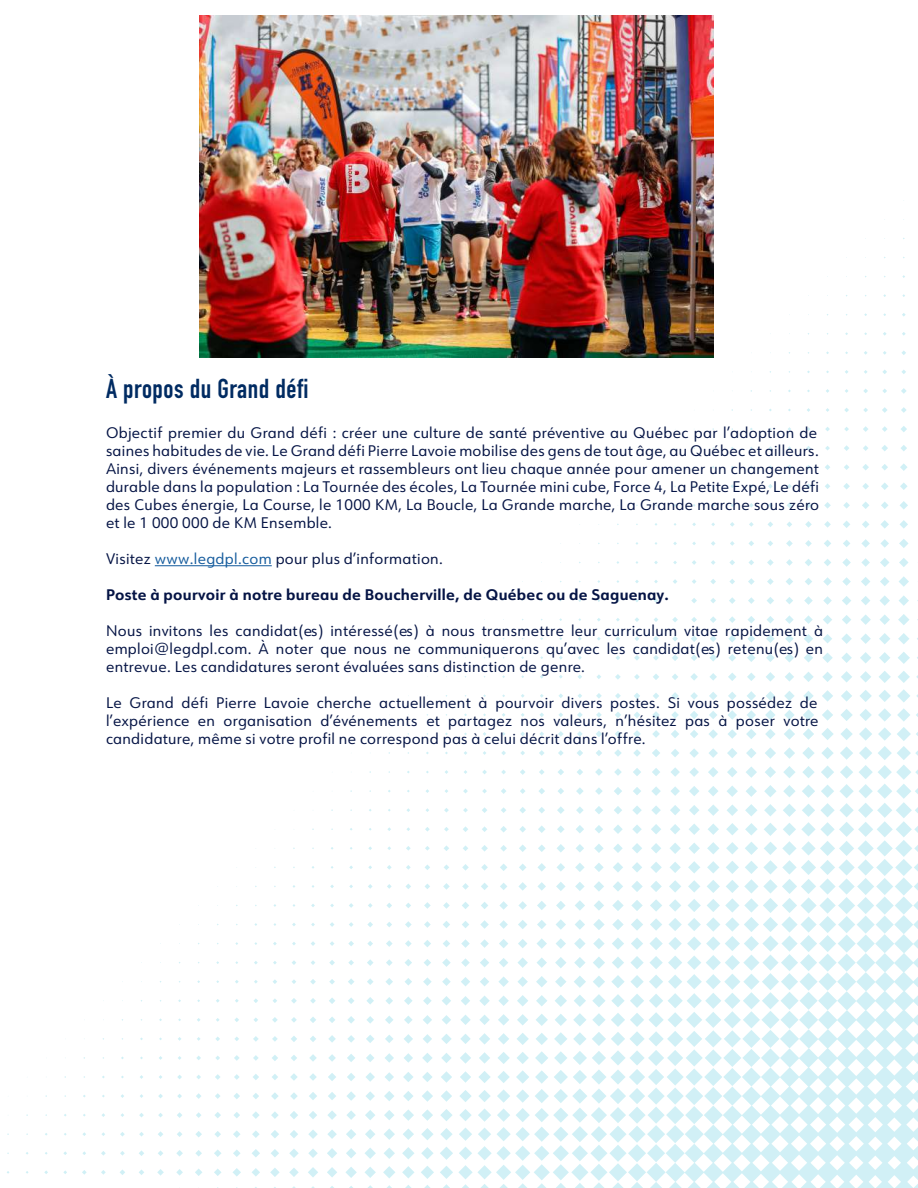
<style>
.page{position:relative;width:918px;height:1188px;background:#fff}
.page>*{position:absolute;margin:0;border:0;box-sizing:border-box;transform-origin:0 0}
.t1{font:700 27px "DIN Condensed";letter-spacing:.02em;color:#002b62}
.t2{font:15px/18px "URW Form";letter-spacing:.02em;color:#051445;text-align:justify}
.t3{font:700 15px "URW Form";letter-spacing:.02em;color:#051445}
.s1{color:#175d9e}
</style>
<div class="page">
<svg style="left:311px;top:941px;width:4px;height:5px"></svg>
<svg style="left:311px;top:960px;width:4px;height:5px"></svg>
<svg style="left:310px;top:979px;width:6px;height:5px"></svg>
<svg style="left:292px;top:960px;width:4px;height:5px"></svg>
<svg style="left:310px;top:998px;width:6px;height:5px"></svg>
<svg style="left:292px;top:979px;width:4px;height:5px"></svg>
<svg style="left:310px;top:1017px;width:6px;height:6px"></svg>
<svg style="left:291px;top:998px;width:6px;height:5px"></svg>
<svg style="left:273px;top:979px;width:4px;height:5px"></svg>
<svg style="left:310px;top:1036px;width:6px;height:6px"></svg>
<svg style="left:291px;top:1017px;width:6px;height:6px"></svg>
<svg style="left:273px;top:998px;width:4px;height:5px"></svg>
<svg style="left:309px;top:1054px;width:8px;height:8px"></svg>
<svg style="left:291px;top:1036px;width:6px;height:6px"></svg>
<svg style="left:272px;top:1017px;width:6px;height:6px"></svg>
<svg style="left:253px;top:998px;width:5px;height:5px"></svg>
<svg style="left:309px;top:1073px;width:8px;height:8px"></svg>
<svg style="left:291px;top:1055px;width:6px;height:6px"></svg>
<svg style="left:272px;top:1036px;width:6px;height:6px"></svg>
<svg style="left:254px;top:1018px;width:4px;height:4px"></svg>
<svg style="left:309px;top:1092px;width:8px;height:8px"></svg>
<svg style="left:290px;top:1073px;width:8px;height:8px"></svg>
<svg style="left:272px;top:1055px;width:6px;height:6px"></svg>
<svg style="left:253px;top:1036px;width:6px;height:6px"></svg>
<svg style="left:234px;top:1017px;width:5px;height:5px"></svg>
<svg style="left:309px;top:1111px;width:8px;height:8px"></svg>
<svg style="left:290px;top:1092px;width:8px;height:8px"></svg>
<svg style="left:272px;top:1074px;width:6px;height:6px"></svg>
<svg style="left:253px;top:1055px;width:6px;height:6px"></svg>
<svg style="left:234px;top:1037px;width:5px;height:4px"></svg>
<svg style="left:308px;top:1130px;width:10px;height:9px"></svg>
<svg style="left:290px;top:1111px;width:8px;height:8px"></svg>
<svg style="left:271px;top:1092px;width:8px;height:8px"></svg>
<svg style="left:253px;top:1074px;width:6px;height:6px"></svg>
<svg style="left:234px;top:1055px;width:6px;height:6px"></svg>
<svg style="left:215px;top:1037px;width:5px;height:4px"></svg>
<svg style="left:308px;top:1149px;width:10px;height:9px"></svg>
<svg style="left:290px;top:1130px;width:8px;height:8px"></svg>
<svg style="left:271px;top:1111px;width:8px;height:8px"></svg>
<svg style="left:253px;top:1093px;width:6px;height:6px"></svg>
<svg style="left:234px;top:1074px;width:5px;height:6px"></svg>
<svg style="left:215px;top:1056px;width:5px;height:4px"></svg>
<svg style="left:308px;top:1167px;width:10px;height:10px"></svg>
<svg style="left:289px;top:1149px;width:10px;height:9px"></svg>
<svg style="left:271px;top:1130px;width:8px;height:8px"></svg>
<svg style="left:252px;top:1111px;width:8px;height:8px"></svg>
<svg style="left:234px;top:1093px;width:6px;height:6px"></svg>
<svg style="left:215px;top:1074px;width:5px;height:6px"></svg>
<svg style="left:196px;top:1056px;width:5px;height:4px"></svg>
<svg style="left:289px;top:1168px;width:10px;height:9px"></svg>
<svg style="left:271px;top:1149px;width:8px;height:8px"></svg>
<svg style="left:252px;top:1130px;width:8px;height:8px"></svg>
<svg style="left:234px;top:1112px;width:6px;height:6px"></svg>
<svg style="left:215px;top:1093px;width:5px;height:6px"></svg>
<svg style="left:196px;top:1075px;width:5px;height:4px"></svg>
<svg style="left:270px;top:1168px;width:10px;height:9px"></svg>
<svg style="left:252px;top:1149px;width:8px;height:8px"></svg>
<svg style="left:233px;top:1130px;width:8px;height:8px"></svg>
<svg style="left:214px;top:1112px;width:7px;height:6px"></svg>
<svg style="left:196px;top:1093px;width:5px;height:6px"></svg>
<svg style="left:177px;top:1075px;width:5px;height:4px"></svg>
<svg style="left:252px;top:1168px;width:8px;height:9px"></svg>
<svg style="left:233px;top:1149px;width:8px;height:8px"></svg>
<svg style="left:214px;top:1131px;width:7px;height:7px"></svg>
<svg style="left:196px;top:1112px;width:5px;height:6px"></svg>
<svg style="left:177px;top:1094px;width:5px;height:4px"></svg>
<svg style="left:232px;top:1168px;width:9px;height:9px"></svg>
<svg style="left:214px;top:1149px;width:8px;height:8px"></svg>
<svg style="left:195px;top:1131px;width:7px;height:7px"></svg>
<svg style="left:177px;top:1112px;width:5px;height:6px"></svg>
<svg style="left:158px;top:1094px;width:5px;height:4px"></svg>
<svg style="left:214px;top:1169px;width:8px;height:7px"></svg>
<svg style="left:195px;top:1150px;width:7px;height:7px"></svg>
<svg style="left:177px;top:1131px;width:5px;height:6px"></svg>
<svg style="left:158px;top:1113px;width:5px;height:5px"></svg>
<svg style="left:195px;top:1168px;width:7px;height:8px"></svg>
<svg style="left:176px;top:1150px;width:7px;height:7px"></svg>
<svg style="left:158px;top:1131px;width:5px;height:6px"></svg>
<svg style="left:139px;top:1113px;width:5px;height:5px"></svg>
<svg style="left:176px;top:1169px;width:7px;height:7px"></svg>
<svg style="left:158px;top:1150px;width:5px;height:6px"></svg>
<svg style="left:139px;top:1132px;width:5px;height:5px"></svg>
<svg style="left:157px;top:1169px;width:7px;height:7px"></svg>
<svg style="left:139px;top:1150px;width:5px;height:6px"></svg>
<svg style="left:120px;top:1132px;width:5px;height:5px"></svg>
<svg style="left:139px;top:1169px;width:5px;height:6px"></svg>
<svg style="left:120px;top:1151px;width:5px;height:5px"></svg>
<svg style="left:120px;top:1169px;width:5px;height:6px"></svg>
<svg style="left:101px;top:1151px;width:5px;height:5px"></svg>
<svg style="left:101px;top:1170px;width:5px;height:5px"></svg>
<svg style="left:82px;top:1170px;width:5px;height:5px"></svg>
<svg style="left:863px;top:389px;width:5px;height:4px"></svg>
<svg style="left:882px;top:389px;width:5px;height:4px"></svg>
<svg style="left:901px;top:388px;width:6px;height:6px"></svg>
<svg style="left:882px;top:370px;width:5px;height:4px"></svg>
<svg style="left:901px;top:370px;width:5px;height:4px"></svg>
<svg style="left:901px;top:350px;width:5px;height:5px"></svg>
<svg style="left:327px;top:407px;width:591px;height:781px"></svg>
<img style="left:199px;top:15px;width:514px;height:342px">
<hr style="left:155px;top:565px;width:117px;height:1px;background:#175d9e">
<h1 class="t1" style="left:106px;top:370px;width:204px">À propos du Grand défi</h1>
<p class="t2" style="left:106px;top:423px;width:715px;text-align:left">Objectif premier du Grand défi : créer une culture de santé préventive au Québec par l’adoption de saines habitudes de vie. Le Grand défi Pierre Lavoie mobilise des gens de tout âge, au Québec et ailleurs.<br>Ainsi, divers événements majeurs et rassembleurs ont lieu chaque année pour amener un changement durable dans la population : La Tournée des écoles, La Tournée mini cube, Force 4, La Petite Expé, Le défi des Cubes énergie, La Course, le 1000 KM, La Boucle, La Grande marche, La Grande marche sous zéro et le 1 000 000 de KM Ensemble.</p>
<p class="t2" style="left:106px;top:549px;width:338px">Visitez <span class="s1">www.legdpl.com</span> pour plus d’information.</p>
<p class="t3" style="left:106px;top:584px;width:565px">Poste à pourvoir à notre bureau de Boucherville, de Québec ou de Saguenay.</p>
<p class="t2" style="left:106px;top:621px;width:719px">Nous invitons les candidat(es) intéressé(es) à nous transmettre leur curriculum vitae rapidement à emploi@legdpl.com. À noter que nous ne communiquerons qu’avec les candidat(es) retenu(es) en entrevue. Les candidatures seront évaluées sans distinction de genre.</p>
<p class="t2" style="left:106px;top:693px;width:714px">Le Grand défi Pierre Lavoie cherche actuellement à pourvoir divers postes. Si vous possédez de l’expérience en organisation d’événements et partagez nos valeurs, n’hésitez pas à poser votre candidature, même si votre profil ne correspond pas à celui décrit dans l’offre.</p>
</div>
